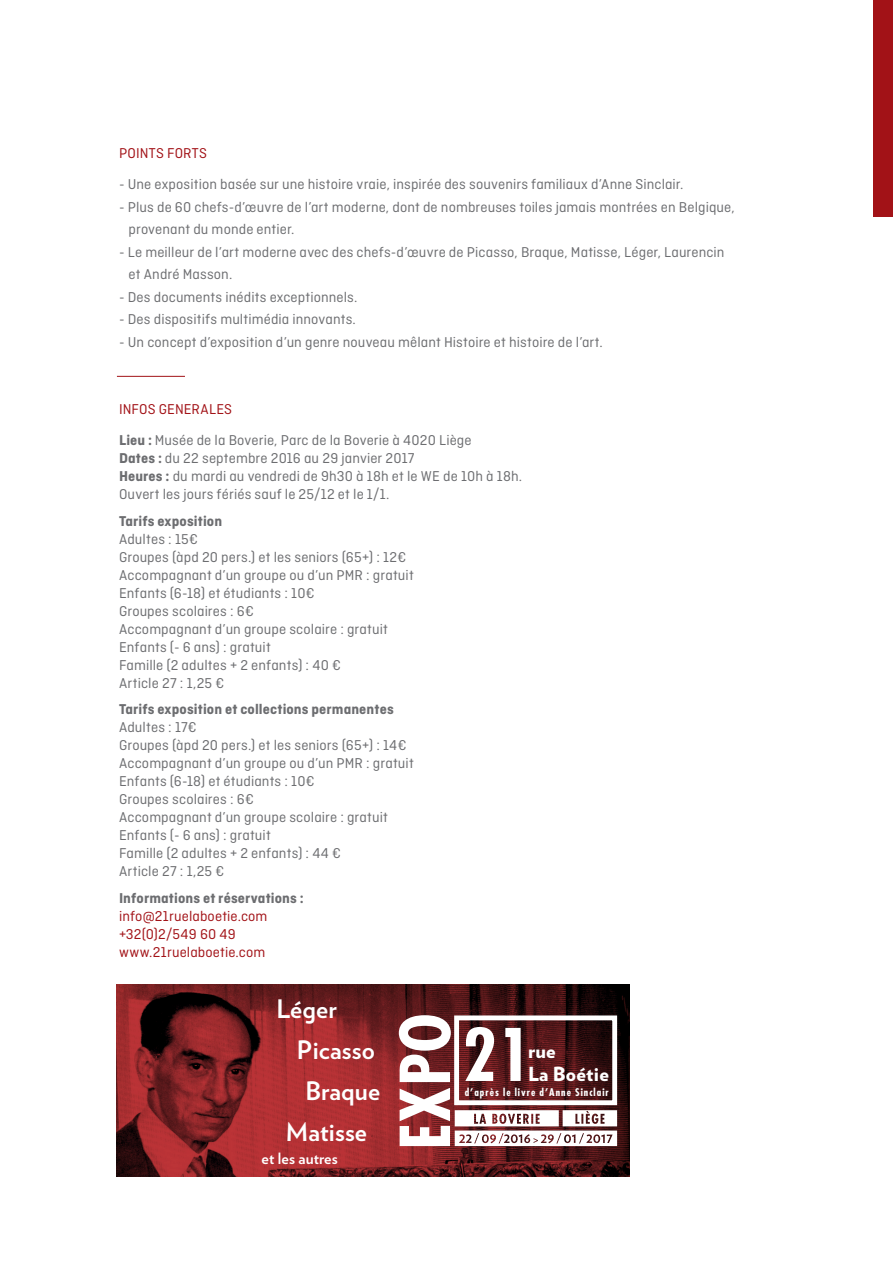
<style>
.page{position:relative;width:893px;height:1263px;background:#fff}
.page>*{position:absolute;margin:0;border:0;box-sizing:border-box;transform-origin:0 0}
.t1{font:700 condensed 70.35px "Futura Std";color:#fff}
.t2{font:700 25.5px "Verlag";letter-spacing:.005em;color:#fff}
.t3{font:900 19.35px/23.2px "Verlag";letter-spacing:.01em;color:#fff}
.t4{font:700 15.6px "Verlag";letter-spacing:.005em;color:#fff}
.t5{font:15px/18px "Ciutadella";letter-spacing:.01em;color:#6c6d70}
.t6{font:700 15px "Ciutadella";letter-spacing:.01em;color:#6c6d70}
.t7{font:15px/18px "Ciutadella";letter-spacing:.01em;color:#a21217}
.t8{font:700 condensed 10.35px "Futura Std";letter-spacing:.1em;color:#fff}
.s1{color:#a21217}
.s2{font-weight:700}
</style>
<div class="page">
<hr style="left:117px;top:376px;width:68px;height:1px;background:#a21217">
<div style="left:873px;top:0;width:20px;height:217px;background:#a21217"></div>
<svg style="left:117px;top:984px;width:513px;height:193px;background:#792123"></svg>
<svg style="left:398px;top:1013px;width:221px;height:133px"></svg>
<p class="t7" style="left:119px;top:144px;width:90px">POINTS FORTS</p>
<p class="t5" style="left:119px;top:175px;width:566px">- Une exposition basée sur une histoire vraie, inspirée des souvenirs familiaux d’Anne Sinclair.</p>
<p class="t5" style="left:129px;top:195px;width:608px;line-height:22.5px;text-indent:-9px">- Plus de 60 chefs-d’œuvre de l’art moderne, dont de nombreuses toiles jamais montrées en Belgique, provenant du monde entier.</p>
<p class="t5" style="left:129px;top:240px;width:597px;line-height:22.5px;text-indent:-9px">- Le meilleur de l’art moderne avec des chefs-d’œuvre de Picasso, Braque, Matisse, Léger, Laurencin et André Masson.</p>
<p class="t5" style="left:119px;top:288px;width:240px">- Des documents inédits exceptionnels.</p>
<p class="t5" style="left:119px;top:310px;width:238px">- Des dispositifs multimédia innovants.</p>
<p class="t5" style="left:119px;top:333px;width:485px">- Un concept d’exposition d’un genre nouveau mêlant Histoire et histoire de l’art.</p>
<p class="t5" style="left:119px;top:394px;width:354px;line-height:31px"><span class="s1">INFOS GENERALES<br></span><span class="s2">Lieu :</span> Musée de la Boverie, Parc de la Boverie à 4020 Liège</p>
<p class="t5" style="left:119px;top:449px;width:405px"><span class="s2">Dates :</span> du 22 septembre 2016 au 29 janvier 2017<br><span class="s2">Heures :</span> du mardi au vendredi de 9h30 à 18h et le WE de 10h à 18h.<br>Ouvert les jours fériés sauf le 25/12 et le 1/1.</p>
<p class="t6" style="left:119px;top:512px;width:105px">Tarifs exposition</p>
<p class="t5" style="left:119px;top:530px;width:296px">Adultes : 15€<br>Groupes (àpd 20 pers.) et les seniors (65+) : 12€<br>Accompagnant d’un groupe ou d’un PMR : gratuit<br>Enfants (6-18) et étudiants : 10€<br>Groupes scolaires : 6€<br>Accompagnant d’un groupe scolaire : gratuit<br>Enfants (- 6 ans) : gratuit<br>Famille (2 adultes + 2 enfants) : 40 €<br>Article 27 : 1,25 €</p>
<p class="t6" style="left:119px;top:701px;width:276px">Tarifs exposition et collections permanentes</p>
<p class="t5" style="left:119px;top:718px;width:296px">Adultes : 17€<br>Groupes (àpd 20 pers.) et les seniors (65+) : 14€<br>Accompagnant d’un groupe ou d’un PMR : gratuit<br>Enfants (6-18) et étudiants : 10€<br>Groupes scolaires : 6€<br>Accompagnant d’un groupe scolaire : gratuit<br>Enfants (- 6 ans) : gratuit<br>Famille (2 adultes + 2 enfants) : 44 €<br>Article 27 : 1,25 €</p>
<p class="t6" style="left:119px;top:889px;width:186px">Informations et réservations :</p>
<p class="t7" style="left:119px;top:907px;width:150px">info@21ruelaboetie.com +32(0)2/549 60 49 www.21ruelaboetie.com</p>
<h2 class="t2" style="left:276px;top:988px;width:62px">Léger</h2>
<h2 class="t2" style="left:297px;top:1029px;width:80px">Picasso</h2>
<h2 class="t2" style="left:305px;top:1070px;width:76px">Braque</h2>
<h2 class="t2" style="left:286px;top:1111px;width:83px">Matisse</h2>
<p class="t4" style="left:262px;top:1146px;width:78px">et les autres</p>
<h1 class="t1" style="left:462px;top:1011px;width:71px">21</h1>
<p class="t3" style="left:528px;top:1038px;width:82px">rue<br>La Boétie</p>
<p class="t8" style="left:465px;top:1085px;width:146px">d’après le livre d’Anne Sinclair</p>
</div>
